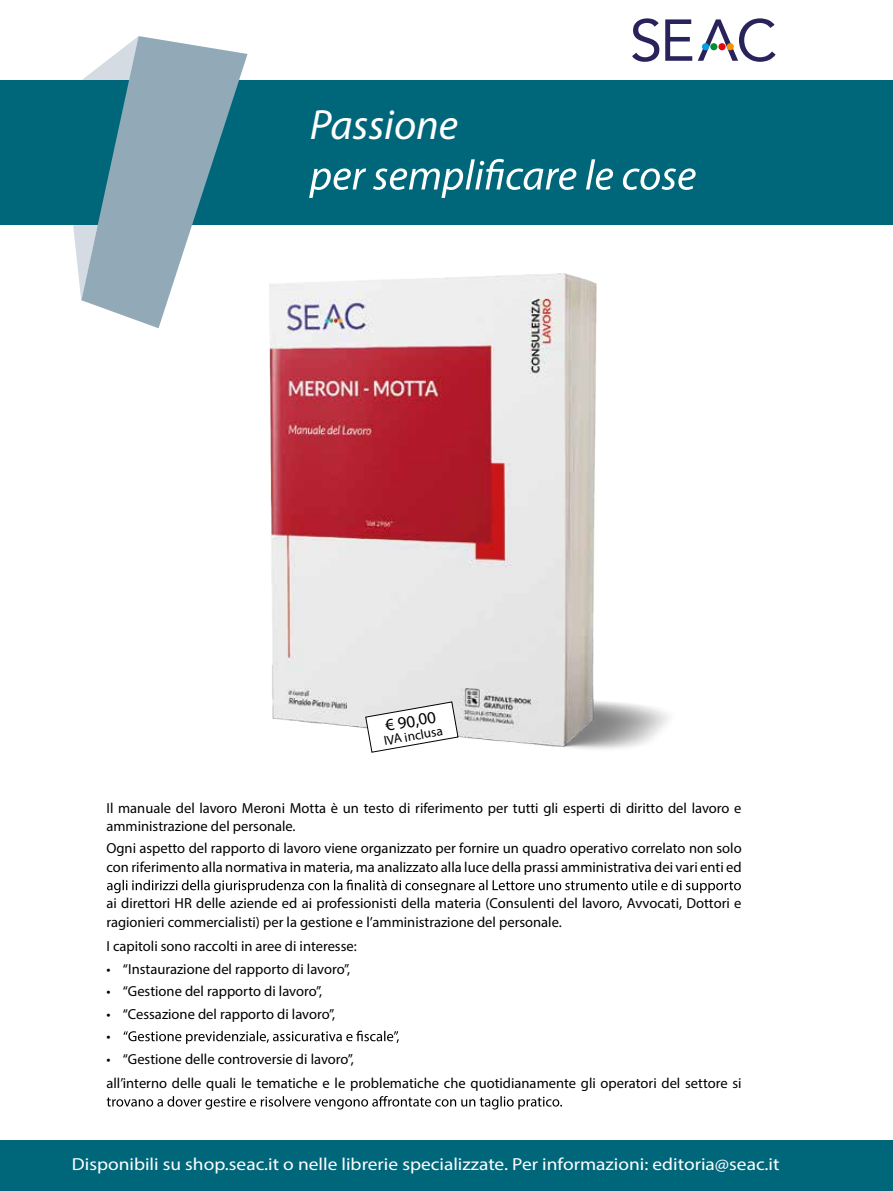
<style>
.page{position:relative;width:893px;height:1191px;background:#fff}
.page>*{position:absolute;margin:0;border:0;box-sizing:border-box;transform-origin:0 0}
.t1{font:italic 42.45px "Myriad Pro";color:#fff}
.t2{font:17.4px "Myriad Pro";color:#fff;scale:1.11 1}
.t3{font:17.1px "Myriad Pro";color:#000}
.t4{font:14.55px/18.3px "Myriad Pro";color:#000}
.t5{font:13.35px "Myriad Pro";color:#000}
</style>
<div class="page">
<svg style="left:632px;top:18px;width:27px;height:44px"></svg>
<svg style="left:665px;top:19px;width:27px;height:42px"></svg>
<svg style="left:698px;top:18px;width:78px;height:44px"></svg>
<div style="left:702px;top:43px;width:7px;height:7px;background:#009fe3;border-radius:50%"></div>
<div style="left:710px;top:43px;width:7px;height:7px;background:#008d36;border-radius:50%"></div>
<div style="left:718px;top:43px;width:8px;height:7px;background:#e30613;border-radius:50%"></div>
<div style="left:727px;top:43px;width:7px;height:7px;background:#f39200;border-radius:50%"></div>
<div style="left:0;top:1140px;width:893px;height:51px;background:#00677b"></div>
<svg style="left:73px;top:224px;width:8px;height:72px"></svg>
<div style="left:0;top:80px;width:893px;height:144px;background:#00677b"></div>
<svg style="left:81px;top:36px;width:167px;height:292px;fill:#92aab8"></svg>
<svg style="left:309px;top:159px;width:387px;height:39px"></svg>
<svg style="left:107px;top:879px;width:634px;height:14px"></svg>
<svg style="left:123px;top:1030px;width:276px;height:14px"></svg>
<svg style="left:107px;top:1096px;width:455px;height:13px"></svg>
<img style="left:270px;top:274px;width:399px;height:475px">
<svg style="left:365px;top:701px;width:94px;height:52px"></svg>
<h1 class="t1" style="left:310px;top:98px;width:150px">Passione</h1>
<p class="t3" style="left:384px;top:715px;width:53px;rotate:-10deg">€ 90,00</p>
<p class="t5" style="left:383px;top:732px;width:61px;rotate:-10deg">IVA inclusa</p>
<p class="t4" style="left:106px;top:798px;width:636px">Il manuale del lavoro Meroni Motta è un testo di riferimento per tutti gli esperti di diritto del lavoro e amministrazione del personale.</p>
<p class="t4" style="left:106px;top:839px;width:637px">Ogni aspetto del rapporto di lavoro viene organizzato per fornire un quadro operativo correlato non solo con riferimento alla normativa in materia, ma analizzato alla luce della prassi amministrativa dei vari enti ed</p>
<p class="t4" style="left:106px;top:894px;width:636px">ai direttori HR delle aziende ed ai professionisti della materia (Consulenti del lavoro, Avvocati, Dottori e ragionieri commercialisti) per la gestione e l’amministrazione del personale.</p>
<p class="t4" style="left:106px;top:937px;width:252px">I capitoli sono raccolti in aree di interesse:</p>
<p class="t4" style="left:106px;top:959px;width:245px">• “Instaurazione del rapporto di lavoro”,</p>
<p class="t4" style="left:106px;top:982px;width:217px">• “Gestione del rapporto di lavoro”,</p>
<p class="t4" style="left:106px;top:1002px;width:230px;line-height:22.5px">• “Cessazione del rapporto di lavoro”, •</p>
<p class="t4" style="left:106px;top:1046px;width:637px;line-height:24.5px">• “Gestione delle controversie di lavoro”,<br>all’interno delle quali le tematiche e le problematiche che quotidianamente gli operatori del settore si</p>
<p class="t2" style="left:72px;top:1153px;width:639px">Disponibili su shop.seac.it o nelle librerie specializzate. Per informazioni: editoria@seac.it</p>
</div>
